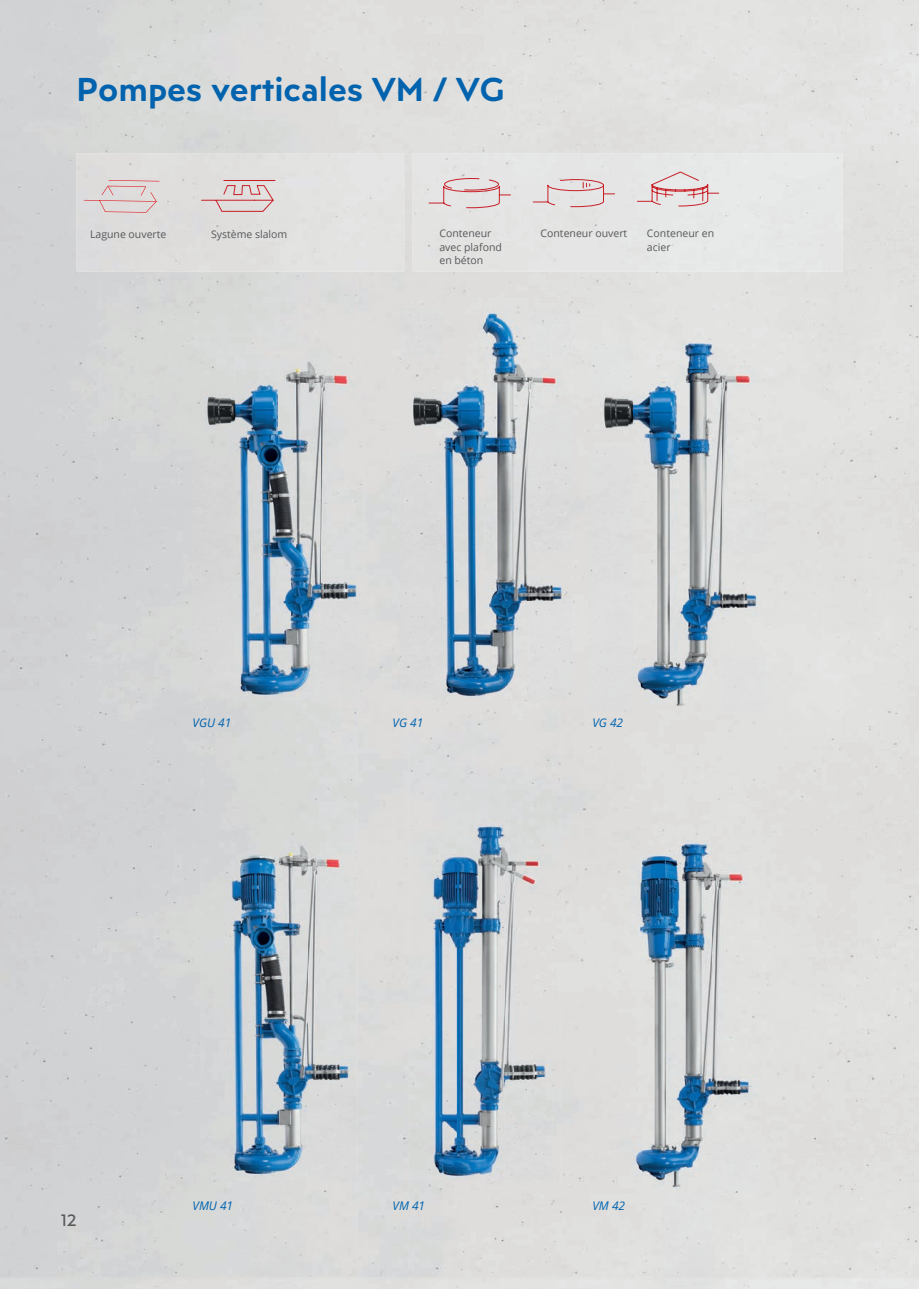
<style>
.page{position:relative;width:919px;height:1289px;background:#fff}
.page>*{position:absolute;margin:0;border:0;box-sizing:border-box;transform-origin:0 0}
.t1{font:600 33px "Posterama Text";color:#0163ae}
.t2{font:16.5px "Posterama Text";color:#57585a}
.t3{font:italic 11.85px "Open Sans";color:#0163ae}
.t4{font:10.5px/13.5px "Open Sans";color:#57585a}
</style>
<div class="page">
<div style="left:817px;top:161px;width:101px;height:1127px;background:#e0e0de"></div>
<div style="left:510px;top:859px;width:52px;height:429px;background:#dedddc"></div>
<div style="left:459px;top:1179px;width:51px;height:109px;background:#dedddc"></div>
<img style="left:192px;top:358px;width:172px;height:341px">
<img style="left:213px;top:842px;width:143px;height:336px">
<img style="left:400px;top:308px;width:172px;height:390px">
<img style="left:588px;top:343px;width:178px;height:368px">
<img style="left:619px;top:840px;width:139px;height:352px">
<div style="left:77px;top:153px;width:327px;height:118px;background:#e0e0de"></div>
<div style="left:412px;top:153px;width:430px;height:118px;background:#e4e5e4"></div>
<svg style="left:428px;top:178px;width:83px;height:30px;background:#e0d0d0"></svg>
<svg style="left:532px;top:179px;width:83px;height:28px;background:#e1d2d2"></svg>
<svg style="left:636px;top:171px;width:83px;height:36px;background:#e2d0d0"></svg>
<svg style="left:201px;top:180px;width:74px;height:32px;background:#dcc6c6"></svg>
<svg style="left:84px;top:186px;width:73px;height:27px;background:#ddcfcf"></svg>
<hr style="left:108px;top:180px;width:51px;height:1px;background:#e01e25">
<img style="left:410px;top:820px;width:143px;height:359px">
<h1 class="t1" style="left:77px;top:67px;width:429px">Pompes verticales VM / VG</h1>
<p class="t4" style="left:90px;top:227px;width:78px">Lagune ouverte</p>
<p class="t4" style="left:211px;top:227px;width:78px">Système slalom</p>
<p class="t4" style="left:439px;top:226px;width:64px">Conteneur avec plafond en béton</p>
<p class="t4" style="left:540px;top:226px;width:88px">Conteneur ouvert</p>
<p class="t4" style="left:647px;top:226px;width:69px">Conteneur en acier</p>
<p class="t3" style="left:192px;top:714px;width:40px">VGU 41</p>
<p class="t3" style="left:392px;top:714px;width:32px">VG 41</p>
<p class="t3" style="left:592px;top:714px;width:32px">VG 42</p>
<h2 class="t2" style="left:61px;top:1209px;width:17px">12</h2>
<p class="t3" style="left:192px;top:1197px;width:42px">VMU 41</p>
<p class="t3" style="left:392px;top:1197px;width:34px">VM 41</p>
<p class="t3" style="left:592px;top:1197px;width:34px">VM 42</p>
</div>
